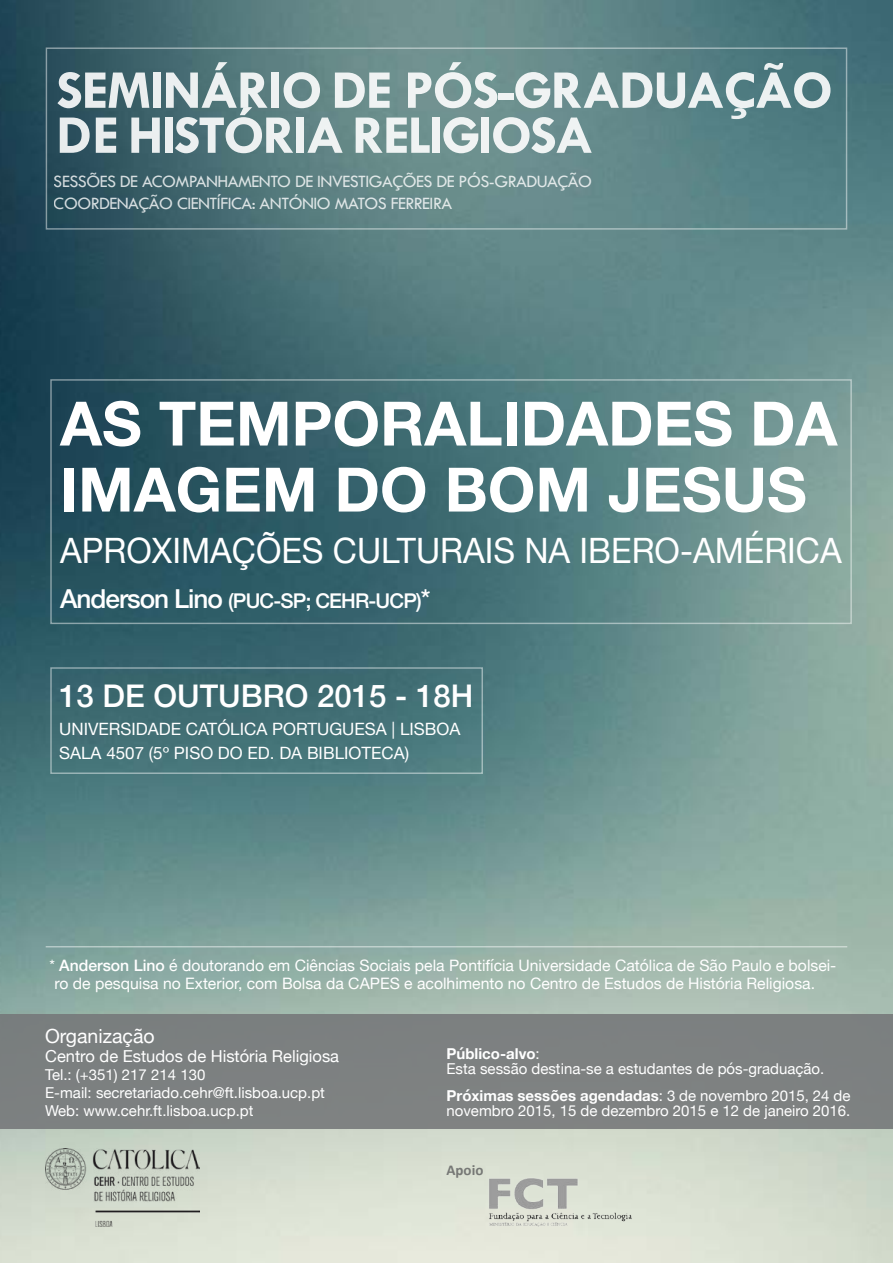
<style>
.page{position:relative;width:893px;height:1263px;background:#fff}
.page>*{position:absolute;margin:0;border:0;box-sizing:border-box;transform-origin:0 0}
.t1{font:700 61.35px/66px "Helvetica Neue";color:#fff}
.t2{font:700 55.05px/45px "Tw Cen";letter-spacing:-.03em;color:#fff}
.t3{font:34.95px "Helvetica Neue";color:#fff;scale:.96 1}
.t4{font:500 31.2px "Helvetica Neue";color:#fff}
.t5{font:500 20.4px "Helvetica Neue";letter-spacing:-.04em;color:#fff}
.t6{font:19.5px "Helvetica Neue";color:#fff}
.t7{font:18px/21.6px "Tw Cen";letter-spacing:-.03em;color:#fff}
.t8{font:16.95px "Helvetica Neue";color:#fff}
.t9{font:16.5px "Helvetica Neue";color:#fff}
.t10{font:15.75px/18px "Helvetica Neue";color:#fff}
.t11{font:15px/15px "Helvetica Neue";color:#fff}
.t12{font:700 15px "Helvetica Neue";color:#fff}
.t13{font:700 15px "Calibri";color:#4d4d4f}
.s1{font-size:26.1px}
.s2{font-weight:500}
.s3{font-weight:400}
.s4{font-weight:700}
</style>
<div class="page">
<img style="left:0;top:0;width:893px;height:1263px">
<div style="left:0;top:1014px;width:893px;height:115px;background:#7d8081"></div>
<img style="left:45px;top:1149px;width:155px;height:77px">
<hr style="left:46px;top:946px;width:801px;height:1px;background:#fff">
<img style="left:479px;top:1169px;width:156px;height:59px">
<h2 class="t2" style="left:56px;top:66px;width:779px">SEMINÁRIO DE PÓS-GRADUAÇÃO<br>DE HISTÓRIA RELIGIOSA</h2>
<p class="t7" style="left:54px;top:171px;width:540px">SESSÕES DE ACOMPANHAMENTO DE INVESTIGAÇÕES DE PÓS-GRADUAÇÃO<br>COORDENAÇÃO CIENTÍFICA: ANTÓNIO MATOS FERREIRA</p>
<p class="t1" style="left:60px;top:392px;width:779px">AS TEMPORALIDADES DA<br>IMAGEM DO BOM JESUS</p>
<p class="t3" style="left:60px;top:525px;width:816px">APROXIMAÇÕES CULTURAIS NA IBERO-AMÉRICA</p>
<p class="t5" style="left:60px;top:584px;width:372px"><span class="s1">Anderson Lino</span> (PUC-SP; CEHR-UCP)<span class="s1">*</span></p>
<p class="t4" style="left:59px;top:671px;width:416px">13 DE OUTUBRO 2015 - 18H</p>
<p class="t8" style="left:59px;top:716px;width:403px">UNIVERSIDADE CATÓLICA PORTUGUESA | LISBOA</p>
<p class="t8" style="left:59px;top:741px;width:351px">SALA 4507 (5º PISO DO ED. DA BIBLIOTECA)</p>
<p class="t10" style="left:55px;top:957px;width:783px;text-indent:-5px">* <span class="s2">Anderson Lino</span> é doutorando em Ciências Sociais pela Pontifícia Universidade Católica de São Paulo e bolsei&shy;ro de pesquisa no Exterior, com Bolsa da CAPES e acolhimento no Centro de Estudos de História Religiosa.</p>
<p class="t6" style="left:45px;top:1021px;width:111px">Organização</p>
<p class="t9" style="left:45px;top:1045px;width:295px">Centro de Estudos de História Religiosa</p>
<p class="t11" style="left:45px;top:1068px;width:162px">Tel.: (+351) 217 214 130</p>
<p class="t11" style="left:45px;top:1086px;width:281px">E-mail: secretariado.cehr@ft.lisboa.ucp.pt</p>
<p class="t11" style="left:45px;top:1104px;width:210px">Web: www.cehr.ft.lisboa.ucp.pt</p>
<p class="t12" style="left:446px;top:1041px;width:95px">Público-alvo<span class="s3">:</span></p>
<p class="t11" style="left:446px;top:1062px;width:379px">Esta sessão destina-se a estudantes de pós-graduação.</p>
<p class="t11" style="left:446px;top:1089px;width:405px"><span class="s4">Próximas sessões agendadas</span>: 3 de novembro 2015, 24 de novembro 2015, 15 de dezembro 2015 e 12 de janeiro 2016.</p>
<p class="t13" style="left:446px;top:1160px;width:38px">Apoio</p>
</div>
